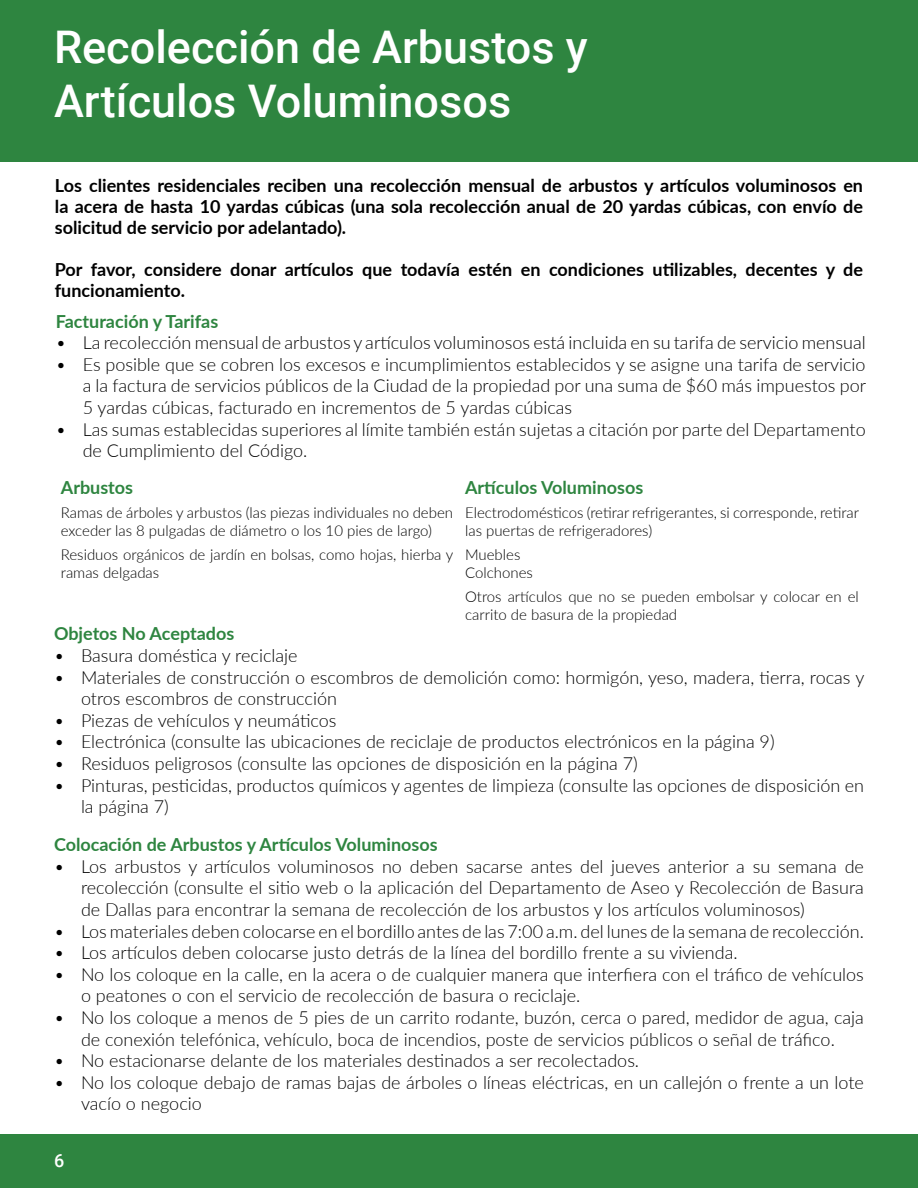
<style>
.page{position:relative;width:918px;height:1188px;background:#fff}
.page>*{position:absolute;margin:0;border:0;box-sizing:border-box;transform-origin:0 0}
.t1{font:500 45px/54px "Roboto";color:#fff}
.t2{font:300 18px/21.6px "Lato";color:#000}
.t3{font:700 18px/21px "Lato";color:#000;text-align:justify}
.t4{font:700 18px "Lato";color:#2e8540}
.t5{font:500 18px "Roboto";color:#fff}
.t6{font:300 15px/18px "Lato";color:#000}
</style>
<div class="page">
<div style="left:0;top:0;width:918px;height:162px;background:#2e8540"></div>
<div style="left:0;top:1134px;width:918px;height:54px;background:#2e8540"></div>
<h1 class="t1" style="left:54px;top:19px;width:535px">Recolección de Arbustos y<br>Artículos Voluminosos</h1>
<p class="t3" style="left:55px;top:175px;width:810px">Los clientes residenciales reciben una recolección mensual de arbustos y artículos voluminosos en la acera de hasta 10 yardas cúbicas (una sola recolección anual de 20 yardas cúbicas, con envío de solicitud de servicio por adelantado).</p>
<p class="t3" style="left:55px;top:259px;width:810px">Por favor, considere donar artículos que todavía estén en condiciones utilizables, decentes y de funcionamiento.</p>
<p class="t4" style="left:56px;top:308px;width:164px">Facturación y Tarifas</p>
<p class="t2" style="left:56px;top:331px;width:811px">• La recolección mensual de arbustos y artículos voluminosos está incluida en su tarifa de servicio mensual</p>
<p class="t2" style="left:83px;top:353px;width:785px;text-align:justify;text-indent:-27px">• Es posible que se cobren los excesos e incumplimientos establecidos y se asigne una tarifa de servicio a la factura de servicios públicos de la Ciudad de la propiedad por una suma de $60 más impuestos por 5 yardas cúbicas, facturado en incrementos de 5 yardas cúbicas</p>
<p class="t2" style="left:83px;top:418px;width:785px;text-indent:-27px">• Las sumas establecidas superiores al límite también están sujetas a citación por parte del Departamento de Cumplimiento del Código.</p>
<p class="t4" style="left:61px;top:474px;width:74px">Arbustos</p>
<p class="t4" style="left:465px;top:474px;width:180px">Artículos Voluminosos</p>
<p class="t6" style="left:61px;top:503px;width:394px">Ramas de árboles y arbustos (las piezas individuales no deben exceder las 8 pulgadas de diámetro o los 10 pies de largo)</p>
<p class="t6" style="left:465px;top:503px;width:396px">Electrodomésticos (retirar refrigerantes, si corresponde, retirar las puertas de refrigeradores)</p>
<p class="t6" style="left:61px;top:545px;width:394px">Residuos orgánicos de jardín en bolsas, como hojas, hierba y ramas delgadas</p>
<p class="t6" style="left:465px;top:545px;width:69px">Muebles<br>Colchones</p>
<p class="t6" style="left:465px;top:587px;width:395px">Otros artículos que no se pueden embolsar y colocar en el carrito de basura de la propiedad</p>
<p class="t4" style="left:54px;top:621px;width:182px">Objetos No Aceptados</p>
<p class="t2" style="left:54px;top:644px;width:245px">• Basura doméstica y reciclaje</p>
<p class="t2" style="left:81px;top:666px;width:785px;text-indent:-27px">• Materiales de construcción o escombros de demolición como: hormigón, yeso, madera, tierra, rocas y otros escombros de construcción</p>
<p class="t2" style="left:54px;top:709px;width:284px">• Piezas de vehículos y neumáticos</p>
<p class="t2" style="left:54px;top:730px;width:722px">• Electrónica (consulte las ubicaciones de reciclaje de productos electrónicos en la página 9)</p>
<p class="t2" style="left:54px;top:752px;width:585px">• Residuos peligrosos (consulte las opciones de disposición en la página 7)</p>
<p class="t2" style="left:81px;top:774px;width:784px;text-indent:-27px">• Pinturas, pesticidas, productos químicos y agentes de limpieza (consulte las opciones de disposición en la página 7)</p>
<p class="t4" style="left:54px;top:831px;width:385px">Colocación de Arbustos y Artículos Voluminosos</p>
<p class="t2" style="left:81px;top:855px;width:785px;text-align:justify;text-indent:-27px">• Los arbustos y artículos voluminosos no deben sacarse antes del jueves anterior a su semana de recolección (consulte el sitio web o la aplicación del Departamento de Aseo y Recolección de Basura de Dallas para encontrar la semana de recolección de los arbustos y los artículos voluminosos)</p>
<p class="t2" style="left:54px;top:920px;width:811px">• Los materiales deben colocarse en el bordillo antes de las 7:00 a.m. del lunes de la semana de recolección.</p>
<p class="t2" style="left:54px;top:941px;width:685px">• Los artículos deben colocarse justo detrás de la línea del bordillo frente a su vivienda.</p>
<p class="t2" style="left:81px;top:963px;width:784px;text-indent:-27px">• No los coloque en la calle, en la acera o de cualquier manera que interfiera con el tráfico de vehículos o peatones o con el servicio de recolección de basura o reciclaje.</p>
<p class="t2" style="left:54px;top:1006px;width:811px;text-align:center">• No los coloque a menos de 5 pies de un carrito rodante, buzón, cerca o pared, medidor de agua, caja de conexión telefónica, vehículo, boca de incendios, poste de servicios públicos o señal de tráfico.</p>
<p class="t2" style="left:54px;top:1049px;width:587px">• No estacionarse delante de los materiales destinados a ser recolectados.</p>
<p class="t2" style="left:81px;top:1071px;width:784px;text-indent:-27px">• No los coloque debajo de ramas bajas de árboles o líneas eléctricas, en un callejón o frente a un lote vacío o negocio</p>
<p class="t5" style="left:54px;top:1148px;width:12px">6</p>
</div>
